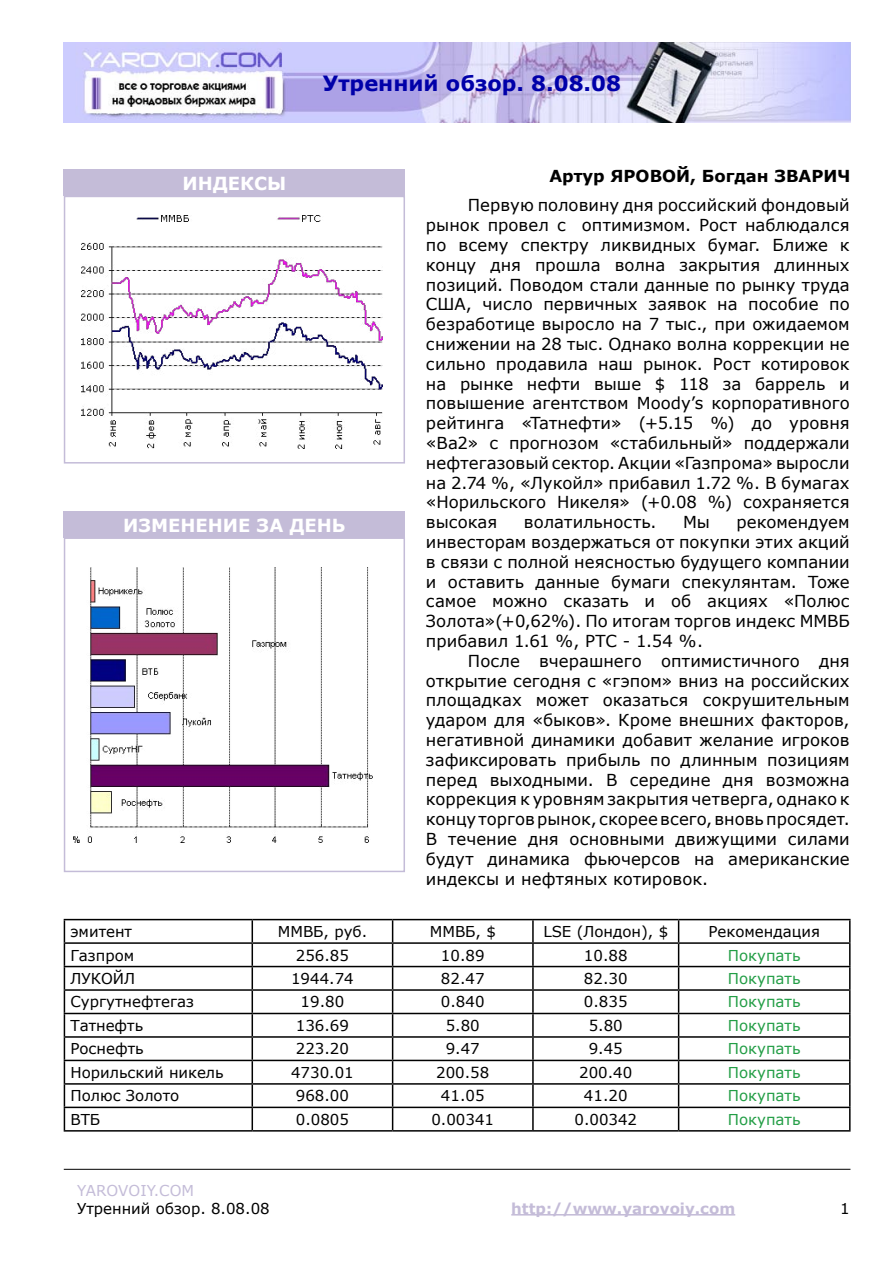
<style>
.page{position:relative;width:893px;height:1263px;background:#fff}
.page>*{position:absolute;margin:0;border:0;box-sizing:border-box;transform-origin:0 0}
.t1{font:700 21px "Verdana";color:#0000a9}
.t2{font:700 18px "Verdana";color:#fff}
.t3{font:16.5px/19.8px "Verdana";color:#000;text-align:justify}
.t4{font:700 16.5px "Verdana";color:#000}
.t5{font:15px "Verdana";color:#000}
.t6{font:15px "Verdana";color:#239e46}
.t7{font:700 15px "Verdana";color:#c4bcd8}
.t8{font:15px "Verdana";color:#c4bcd8}
</style>
<div class="page">
<div style="left:64px;top:170px;width:341px;height:26px;background:#c4bcd8"></div>
<div style="left:64px;top:512px;width:341px;height:26px;background:#c4bcd8"></div>
<hr style="left:64px;top:1169px;width:786px;height:1px;background:#000">
<hr style="left:511px;top:1214px;width:224px;height:1px;background:#c4bcd8">
<img style="left:64px;top:43px;width:786px;height:80px">
<svg style="left:63px;top:918px;width:788px;height:214px"></svg>
<hr style="left:64px;top:919px;width:188px;height:1px;background:#000">
<hr style="left:252px;top:919px;width:141px;height:1px;background:#000">
<hr style="left:393px;top:919px;width:140px;height:1px;background:#000">
<hr style="left:533px;top:919px;width:146px;height:1px;background:#000">
<hr style="left:532px;top:920px;width:2px;height:22px;background:#000">
<hr style="left:679px;top:919px;width:172px;height:1px;background:#000">
<hr style="left:849px;top:920px;width:2px;height:22px;background:#000">
<hr style="left:64px;top:942px;width:188px;height:2px;background:#000">
<hr style="left:252px;top:942px;width:141px;height:2px;background:#000">
<hr style="left:393px;top:942px;width:140px;height:2px;background:#000">
<hr style="left:533px;top:942px;width:146px;height:2px;background:#000">
<hr style="left:532px;top:944px;width:2px;height:22px;background:#000">
<hr style="left:679px;top:942px;width:172px;height:2px;background:#000">
<hr style="left:849px;top:944px;width:2px;height:22px;background:#000">
<hr style="left:64px;top:966px;width:188px;height:1px;background:#000">
<hr style="left:252px;top:966px;width:141px;height:1px;background:#000">
<hr style="left:393px;top:966px;width:140px;height:1px;background:#000">
<hr style="left:533px;top:966px;width:146px;height:1px;background:#000">
<hr style="left:532px;top:967px;width:2px;height:22px;background:#000">
<hr style="left:679px;top:966px;width:172px;height:1px;background:#000">
<hr style="left:849px;top:967px;width:2px;height:22px;background:#000">
<hr style="left:64px;top:989px;width:188px;height:2px;background:#000">
<hr style="left:252px;top:989px;width:141px;height:2px;background:#000">
<hr style="left:393px;top:989px;width:140px;height:2px;background:#000">
<hr style="left:533px;top:989px;width:146px;height:2px;background:#000">
<hr style="left:532px;top:991px;width:2px;height:22px;background:#000">
<hr style="left:679px;top:989px;width:172px;height:2px;background:#000">
<hr style="left:849px;top:991px;width:2px;height:22px;background:#000">
<hr style="left:64px;top:1013px;width:188px;height:1px;background:#000">
<hr style="left:252px;top:1013px;width:141px;height:1px;background:#000">
<hr style="left:393px;top:1013px;width:140px;height:1px;background:#000">
<hr style="left:533px;top:1013px;width:146px;height:1px;background:#000">
<hr style="left:532px;top:1014px;width:2px;height:22px;background:#000">
<hr style="left:679px;top:1013px;width:172px;height:1px;background:#000">
<hr style="left:849px;top:1014px;width:2px;height:22px;background:#000">
<hr style="left:64px;top:1036px;width:188px;height:2px;background:#000">
<hr style="left:252px;top:1036px;width:141px;height:2px;background:#000">
<hr style="left:393px;top:1036px;width:140px;height:2px;background:#000">
<hr style="left:533px;top:1036px;width:146px;height:2px;background:#000">
<hr style="left:532px;top:1038px;width:2px;height:22px;background:#000">
<hr style="left:679px;top:1036px;width:172px;height:2px;background:#000">
<hr style="left:849px;top:1038px;width:2px;height:22px;background:#000">
<hr style="left:64px;top:1060px;width:188px;height:1px;background:#000">
<hr style="left:252px;top:1060px;width:141px;height:1px;background:#000">
<hr style="left:393px;top:1060px;width:140px;height:1px;background:#000">
<hr style="left:533px;top:1060px;width:146px;height:1px;background:#000">
<hr style="left:532px;top:1061px;width:2px;height:22px;background:#000">
<hr style="left:679px;top:1060px;width:172px;height:1px;background:#000">
<hr style="left:849px;top:1061px;width:2px;height:22px;background:#000">
<hr style="left:64px;top:1083px;width:188px;height:2px;background:#000">
<hr style="left:252px;top:1083px;width:141px;height:2px;background:#000">
<hr style="left:393px;top:1083px;width:140px;height:2px;background:#000">
<hr style="left:533px;top:1083px;width:146px;height:2px;background:#000">
<hr style="left:532px;top:1085px;width:2px;height:21px;background:#000">
<hr style="left:679px;top:1083px;width:172px;height:2px;background:#000">
<hr style="left:849px;top:1085px;width:2px;height:21px;background:#000">
<hr style="left:64px;top:1106px;width:188px;height:2px;background:#000">
<svg style="left:64px;top:920px;width:1px;height:210px"></svg>
<hr style="left:252px;top:1106px;width:141px;height:2px;background:#000">
<svg style="left:252px;top:920px;width:1px;height:210px"></svg>
<hr style="left:393px;top:1106px;width:140px;height:2px;background:#000">
<svg style="left:392px;top:920px;width:1px;height:210px"></svg>
<hr style="left:533px;top:1106px;width:146px;height:2px;background:#000">
<hr style="left:532px;top:1108px;width:2px;height:22px;background:#000">
<hr style="left:679px;top:1106px;width:172px;height:2px;background:#000">
<svg style="left:678px;top:920px;width:1px;height:210px"></svg>
<hr style="left:849px;top:1108px;width:2px;height:22px;background:#000">
<hr style="left:64px;top:1130px;width:188px;height:1px;background:#000">
<hr style="left:252px;top:1130px;width:141px;height:1px;background:#000">
<hr style="left:393px;top:1130px;width:140px;height:1px;background:#000">
<hr style="left:533px;top:1130px;width:146px;height:1px;background:#000">
<hr style="left:679px;top:1130px;width:172px;height:1px;background:#000">
<img style="left:81px;top:215px;width:302px;height:234px">
<div style="left:64px;top:196px;width:341px;height:267px;border:2px solid #c4bcd8"></div>
<img style="left:74px;top:567px;width:298px;height:276px">
<div style="left:64px;top:537px;width:341px;height:335px;border:2px solid #c4bcd8"></div>
<p class="t2" style="left:183px;top:172px;width:105px">ИНДЕКСЫ</p>
<p class="t1" style="left:323px;top:70px;width:300px">Утренний обзор. 8.08.08</p>
<p class="t4" style="left:549px;top:166px;width:303px">Артур ЯРОВОЙ, Богдан ЗВАРИЧ</p>
<p class="t2" style="left:123px;top:514px;width:224px">ИЗМЕНЕНИЕ ЗА ДЕНЬ</p>
<p class="t3" style="left:426px;top:195px;width:425px;text-indent:42px">Первую половину дня российский фондовый рынок провел с оптимизмом. Рост наблюдался по всему спектру ликвидных бумаг. Ближе к концу дня прошла волна закрытия длинных позиций. Поводом стали данные по рынку труда США, число первичных заявок на пособие по безработице выросло на 7 тыс., при ожидаемом снижении на 28 тыс. Однако волна коррекции не сильно продавила наш рынок. Рост котировок на рынке нефти выше $ 118 за баррель и повышение агентством Moody’s корпоративного рейтинга «Татнефти» (+5.15 %) до уровня «Ba2» с прогнозом «стабильный» поддержали нефтегазовый сектор. Акции «Газпрома» выросли на 2.74 %, «Лукойл» прибавил 1.72 %. В бумагах «Норильского Никеля» (+0.08 %) сохраняется высокая</p>
<p class="t3" style="left:524px;top:512px;width:134px">волатильность.</p>
<p class="t3" style="left:683px;top:512px;width:28px">Мы</p>
<p class="t3" style="left:426px;top:512px;width:425px;text-indent:310px">рекомендуем инвесторам воздержаться от покупки этих акций в связи с полной неясностью будущего компании и оставить данные бумаги спекулянтам. Тоже самое можно сказать и об акциях «Полюс Золота»(+0,62%). По итогам торгов индекс ММВБ прибавил 1.61 %, РТС - 1.54 %.</p>
<p class="t3" style="left:426px;top:650px;width:425px;text-indent:42px">После вчерашнего оптимистичного дня открытие сегодня с «гэпом» вниз на российских площадках может оказаться сокрушительным ударом для «быков». Кроме внешних факторов, негативной динамики добавит желание игроков зафиксировать прибыль по длинным позициям перед выходными. В середине дня возможна коррекция к уровням закрытия четверга, однако к концу торгов рынок, скорее всего, вновь просядет.<br>В течение дня основными движущими силами будут динамика фьючерсов на американские индексы и нефтяных котировок.</p>
<p class="t5" style="left:70px;top:922px;width:63px">эмитент</p>
<p class="t5" style="left:278px;top:922px;width:91px">ММВБ, руб.</p>
<p class="t5" style="left:430px;top:922px;width:68px">ММВБ, $</p>
<p class="t5" style="left:543px;top:922px;width:126px">LSE (Лондон), $</p>
<p class="t5" style="left:708px;top:922px;width:113px">Рекомендация</p>
<p class="t5" style="left:70px;top:945px;width:65px">Газпром</p>
<p class="t5" style="left:296px;top:945px;width:55px">256.85</p>
<p class="t5" style="left:441px;top:945px;width:45px">10.89</p>
<p class="t5" style="left:584px;top:945px;width:45px">10.88</p>
<p class="t6" style="left:728px;top:945px;width:74px">Покупать</p>
<p class="t5" style="left:70px;top:969px;width:66px">ЛУКОЙЛ</p>
<p class="t5" style="left:291px;top:969px;width:64px">1944.74</p>
<p class="t5" style="left:441px;top:969px;width:45px">82.47</p>
<p class="t5" style="left:584px;top:969px;width:45px">82.30</p>
<p class="t6" style="left:728px;top:969px;width:74px">Покупать</p>
<p class="t5" style="left:70px;top:992px;width:125px">Сургутнефтегаз</p>
<p class="t5" style="left:301px;top:992px;width:45px">19.80</p>
<p class="t5" style="left:441px;top:992px;width:45px">0.840</p>
<p class="t5" style="left:584px;top:992px;width:45px">0.835</p>
<p class="t6" style="left:728px;top:992px;width:74px">Покупать</p>
<p class="t5" style="left:70px;top:1016px;width:74px">Татнефть</p>
<p class="t5" style="left:296px;top:1016px;width:55px">136.69</p>
<p class="t5" style="left:446px;top:1016px;width:36px">5.80</p>
<p class="t5" style="left:589px;top:1016px;width:36px">5.80</p>
<p class="t6" style="left:728px;top:1016px;width:74px">Покупать</p>
<p class="t5" style="left:70px;top:1039px;width:75px">Роснефть</p>
<p class="t5" style="left:296px;top:1039px;width:55px">223.20</p>
<p class="t5" style="left:446px;top:1039px;width:36px">9.47</p>
<p class="t5" style="left:589px;top:1039px;width:36px">9.45</p>
<p class="t6" style="left:728px;top:1039px;width:74px">Покупать</p>
<p class="t5" style="left:70px;top:1063px;width:155px">Норильский никель</p>
<p class="t5" style="left:291px;top:1063px;width:64px">4730.01</p>
<p class="t5" style="left:436px;top:1063px;width:55px">200.58</p>
<p class="t5" style="left:579px;top:1063px;width:55px">200.40</p>
<p class="t6" style="left:728px;top:1063px;width:74px">Покупать</p>
<p class="t5" style="left:70px;top:1086px;width:110px">Полюс Золото</p>
<p class="t5" style="left:296px;top:1086px;width:55px">968.00</p>
<p class="t5" style="left:441px;top:1086px;width:45px">41.05</p>
<p class="t5" style="left:584px;top:1086px;width:45px">41.20</p>
<p class="t6" style="left:728px;top:1086px;width:74px">Покупать</p>
<p class="t5" style="left:70px;top:1110px;width:31px">ВТБ</p>
<p class="t5" style="left:296px;top:1110px;width:55px">0.0805</p>
<p class="t5" style="left:431px;top:1110px;width:64px">0.00341</p>
<p class="t5" style="left:574px;top:1110px;width:64px">0.00342</p>
<p class="t6" style="left:728px;top:1110px;width:74px">Покупать</p>
<p class="t8" style="left:77px;top:1181px;width:118px">YAROVOIY.COM</p>
<p class="t5" style="left:77px;top:1199px;width:194px">Утренний обзор. 8.08.08</p>
<p class="t7" style="left:511px;top:1199px;width:225px">http://www.yarovoiy.com</p>
<p class="t5" style="left:840px;top:1199px;width:11px">1</p>
</div>
